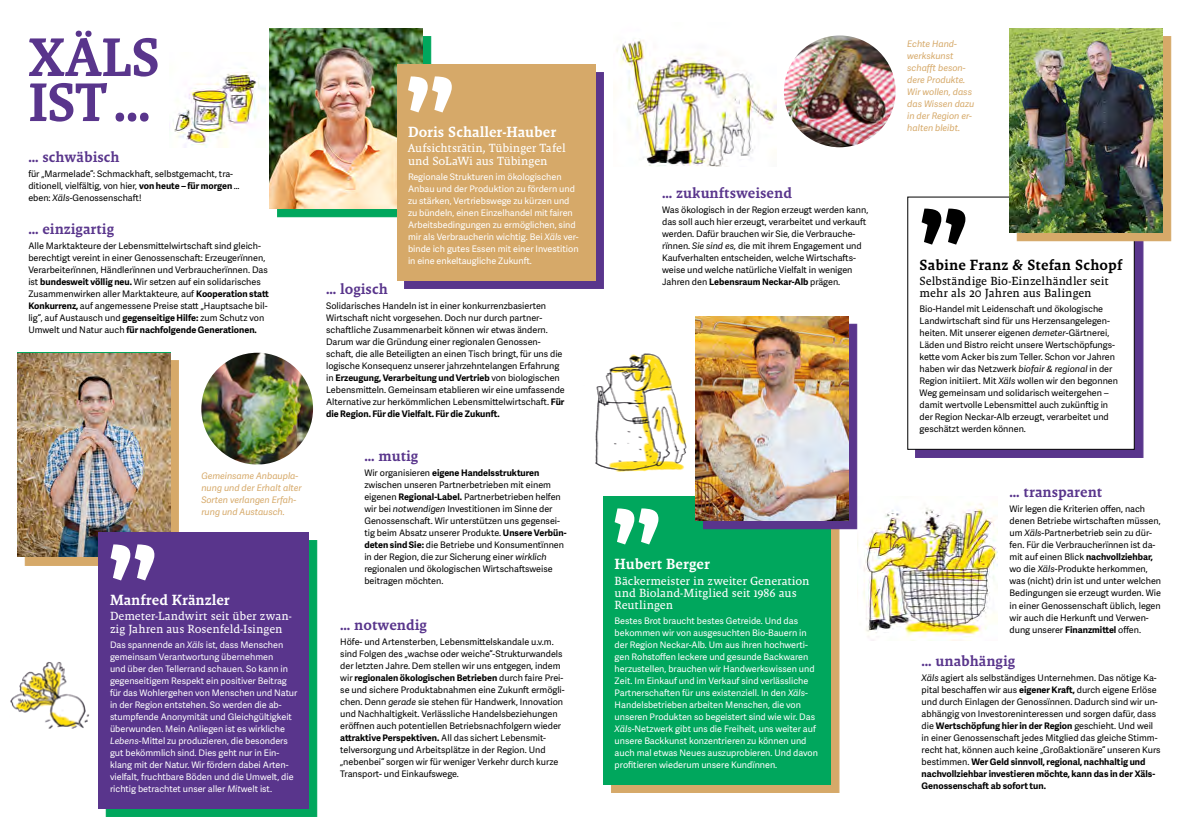
<style>
.page{position:relative;width:1191px;height:840px;background:#fff}
.page>*{position:absolute;margin:0;border:0;box-sizing:border-box;transform-origin:0 0}
.t1{font:500 55px/45px "Malaga OTCE";letter-spacing:-.025em;color:#59358c}
.t2{font:500 15px "Malaga OTCE";color:#59358c}
.t3{font:500 15px "Malaga OTCE";color:#fff}
.t4{font:500 15px "Malaga OTCE";letter-spacing:.01em;color:#000}
.t5{font:12px/12px "Malaga OTCE";letter-spacing:-.01em;color:#fff}
.t6{font:12px/12px "Malaga OTCE";letter-spacing:-.005em;color:#000}
.t7{font:9px/12px "Adelle Sans";color:#000}
.t8{font:9px/12px "Adelle Sans";color:#fff}
.t9{font:italic 9px/12px "Adelle Sans";color:#d6a969}
.s1{font-weight:700}
.s2{font-style:italic}
</style>
<div class="page">
<img style="left:595px;top:353px;width:92px;height:119px">
<img style="left:857px;top:496px;width:140px;height:142px">
<img style="left:10px;top:649px;width:89px;height:102px">
<img style="left:616px;top:40px;width:161px;height:126px">
<img style="left:173px;top:67px;width:92px;height:81px">
<div style="left:915px;top:204px;width:228px;height:253px;background:#59358c"></div>
<div style="left:907px;top:196px;width:228px;height:254px;background:#fff"></div>
<div style="left:277px;top:36px;width:154px;height:181px;background:#00a75d"></div>
<img style="left:269px;top:28px;width:153px;height:180px">
<div style="left:1016px;top:36px;width:155px;height:205px;background:#d6a969"></div>
<img style="left:1009px;top:28px;width:153px;height:204px">
<div style="left:405px;top:72px;width:199px;height:216px;background:#59358c"></div>
<div style="left:397px;top:64px;width:198px;height:216px;background:#d6a969"></div>
<svg style="left:408px;top:76px;width:44px;height:36px"></svg>
<div style="left:24px;top:360px;width:154px;height:205px;background:#d6a969"></div>
<img style="left:17px;top:353px;width:153px;height:203px">
<div style="left:611px;top:504px;width:228px;height:288px;background:#d6a969"></div>
<div style="left:603px;top:496px;width:228px;height:288px;background:#00a75d"></div>
<svg style="left:921px;top:208px;width:44px;height:36px;background:#696969"></svg>
<div style="left:106px;top:540px;width:212px;height:276px;background:#00a75d"></div>
<div style="left:99px;top:532px;width:210px;height:276px;background:#59358c"></div>
<svg style="left:111px;top:544px;width:43px;height:36px"></svg>
<svg style="left:614px;top:508px;width:44px;height:36px"></svg>
<div style="left:703px;top:323px;width:154px;height:206px;background:#59358c"></div>
<img style="left:695px;top:316px;width:153px;height:204px">
<img style="left:201px;top:352px;width:112px;height:112px;border-radius:55px">
<img style="left:784px;top:35px;width:111px;height:112px;border-radius:56px">
<h1 class="t1" style="left:28px;top:34px;width:134px">XÄLS<br>IST…</h1>
<h2 class="t2" style="left:28px;top:147px;width:93px">… schwäbisch</h2>
<p class="t7" style="left:28px;top:167px;width:213px">für „Marmelade“: Schmackhaft, selbstgemacht, tra&shy;ditionell, vielfältig, von hier, <span class="s1">von heute – für morgen</span> … eben: <span class="s2">Xäls-</span>Genossenschaft!</p>
<h2 class="t2" style="left:28px;top:219px;width:87px">… einzigartig</h2>
<p class="t7" style="left:28px;top:239px;width:242px">Alle Marktakteure der Lebensmittelwirtschaft sind gleich&shy;berechtigt vereint in einer Genossenschaft: Erzeugerïnnen, Verarbeiterïnnen, Händlerïnnen und Verbraucherïnnen. Das ist <span class="s1">bundesweit völlig neu.</span> Wir setzen auf ein solidarisches Zusammenwirken aller Marktakteure, auf <span class="s1">Kooperation statt Konkurrenz,</span> auf angemessene Preise statt „Hauptsache bil&shy;lig“, auf Austausch und <span class="s1">gegenseitige Hilfe:</span> zum Schutz von Umwelt und Natur auch <span class="s1">für nachfolgende Generationen.</span></p>
<p class="t9" style="left:201px;top:469px;width:102px">Gemeinsame Anbaupla&shy;nung und der Erhalt alter<br>Sorten verlangen Erfah&shy;rung und Austausch.</p>
<h2 class="t3" style="left:110px;top:591px;width:121px">Manfred Kränzler</h2>
<h3 class="t5" style="left:110px;top:610px;width:183px">Demeter-Landwirt seit über zwan&shy;zig Jahren aus Rosenfeld-Isingen</h3>
<p class="t8" style="left:110px;top:637px;width:189px">Das spannende an <span class="s2">Xäls</span> ist, dass Menschen gemeinsam Verantwortung übernehmen<br>und über den Tellerrand schauen. So kann in gegenseitigem Respekt ein positiver Beitrag für das Wohlergehen von Menschen und Natur in der Region entstehen. So werden die ab&shy;stumpfende Anonymität und Gleichgültigkeit überwunden. Mein Anliegen ist es wirkliche <span class="s2">Lebens</span>-Mittel zu produzieren, die besonders gut bekömmlich sind. Dies geht nur in Ein&shy;klang mit der Natur. Wir fördern dabei Arten&shy;vielfalt, fruchtbare Böden und die Umwelt, die richtig betrachtet unser aller <span class="s2">Mit</span>welt ist.</p>
<h2 class="t3" style="left:408px;top:123px;width:150px">Doris Schaller-Hauber</h2>
<h3 class="t5" style="left:408px;top:142px;width:159px">Aufsichtsrätin, Tübinger Tafel und SoLaWi aus Tübingen</h3>
<p class="t8" style="left:408px;top:170px;width:172px">Regionale Strukturen im ökologischen Anbau und der Produktion zu fördern und zu stärken, Vertriebswege zu kürzen und zu bündeln, einen Einzelhandel mit fairen Arbeitsbedingungen zu ermöglichen, sind mir als Verbraucherin wichtig. Bei <span class="s2">Xäls</span> ver&shy;binde ich gutes Essen mit einer Investition in eine enkeltaugliche Zukunft.</p>
<h2 class="t2" style="left:326px;top:279px;width:63px">… logisch</h2>
<p class="t7" style="left:326px;top:299px;width:240px">Solidarisches Handeln ist in einer konkurrenzbasierten Wirtschaft nicht vorgesehen. Doch nur durch partner&shy;schaftliche Zusammenarbeit können wir etwas ändern.<br>Darum war die Gründung einer regionalen Genossen&shy;schaft, die alle Beteiligten an einen Tisch bringt, für uns die logische Konsequenz unserer jahrzehntelangen Erfahrung in <span class="s1">Erzeugung, Verarbeitung und Vertrieb</span> von biologischen Lebensmitteln. Gemeinsam etablieren wir eine umfassende Alternative zur herkömmlichen Lebensmittelwirtschaft. <span class="s1">Für die Region. Für die Vielfalt. Für die Zukunft.</span></p>
<h2 class="t2" style="left:364px;top:447px;width:55px">… mutig</h2>
<p class="t7" style="left:364px;top:466px;width:204px">Wir organisieren <span class="s1">eigene Handelsstrukturen </span>zwischen unseren Partnerbetrieben mit einem eigenen <span class="s1">Regional-Label.</span> Partnerbetrieben helfen wir bei <span class="s2">notwendigen</span> Investitionen im Sinne der Genossenschaft. Wir unterstützen uns gegensei&shy;tig beim Absatz unserer Produkte. <span class="s1">Unsere Verbün&shy;deten sind Sie:</span> die Betriebe und Konsumentïnnen in der Region, die zur Sicherung einer <span class="s2">wirklich </span>regionalen und ökologischen Wirtschaftsweise beitragen möchten.</p>
<h2 class="t2" style="left:340px;top:615px;width:88px">… notwendig</h2>
<p class="t7" style="left:340px;top:634px;width:226px">Höfe- und Artensterben, Lebensmittelskandale u.v.m. sind Folgen des „wachse oder weiche“-Strukturwandels der letzten Jahre. Dem stellen wir uns entgegen, indem wir <span class="s1">regionalen ökologischen Betrieben</span> durch faire Prei&shy;se und sichere Produktabnahmen eine Zukunft ermögli&shy;chen. Denn <span class="s2">gerade</span> sie stehen für Handwerk, Innovation und Nachhaltigkeit. Verlässliche Handelsbeziehungen eröffnen auch potentiellen Betriebsnachfolgern wieder <span class="s1">attraktive Perspektiven.</span> All das sichert Lebensmit&shy;telversorgung und Arbeitsplätze in der Region. Und „nebenbei“ sorgen wir für weniger Verkehr durch kurze Transport- und Einkaufswege.</p>
<h2 class="t2" style="left:662px;top:183px;width:131px">… zukunftsweisend</h2>
<p class="t7" style="left:662px;top:203px;width:208px">Was ökologisch in der Region erzeugt werden kann, das soll auch hier erzeugt, verarbeitet und verkauft werden. Dafür brauchen wir Sie, die Verbrauche&shy;rïnnen. <span class="s2">Sie sind es,</span> die mit ihrem Engagement und Kaufverhalten entscheiden, welche Wirtschafts&shy;weise und welche natürliche Vielfalt in wenigen Jahren den <span class="s1">Lebensraum Neckar-Alb</span> prägen.</p>
<h2 class="t3" style="left:614px;top:555px;width:97px">Hubert Berger</h2>
<h3 class="t5" style="left:614px;top:574px;width:196px">Bäckermeister in zweiter Generation und Bioland-Mitglied seit 1986 aus<br>Reutlingen</h3>
<p class="t8" style="left:614px;top:613px;width:205px">Bestes Brot braucht bestes Getreide. Und das bekommen wir von ausgesuchten Bio-Bauern in der Region Neckar-Alb. Um aus ihren hochwerti&shy;gen Rohstoffen leckere und gesunde Backwaren herzustellen, brauchen wir Handwerkswissen und Zeit. Im Einkauf und im Verkauf sind verlässliche Partnerschaften für uns existenziell. In den <span class="s2">Xäls</span>-Handelsbetrieben arbeiten Menschen, die von unseren Produkten so begeistert sind wie wir. Das <span class="s2">Xäls</span>-Netzwerk gibt uns die Freiheit, uns weiter auf unsere Backkunst konzentrieren zu können und auch mal etwas Neues auszuprobieren. Und davon profitieren wiederum unsere Kundïnnen.</p>
<p class="t9" style="left:907px;top:38px;width:69px">Echte Hand&shy;werkskunst schafft beson&shy;dere Produkte.<br>Wir wollen, dass das Wissen dazu in der Region er&shy;halten bleibt.</p>
<h2 class="t4" style="left:919px;top:255px;width:204px">Sabine Franz &amp; Stefan Schopf</h2>
<h3 class="t6" style="left:919px;top:274px;width:191px">Selbständige Bio-Einzelhändler seit mehr als 20 Jahren aus Balingen</h3>
<p class="t7" style="left:919px;top:302px;width:200px">Bio-Handel mit Leidenschaft und ökologische Landwirtschaft sind für uns Herzensangelegen&shy;heiten. Mit unserer eigenen <span class="s2">demeter</span>-Gärtnerei, Läden und Bistro reicht unsere Wertschöpfungs&shy;kette vom Acker bis zum Teller. Schon vor Jahren haben wir das Netzwerk <span class="s2">biofair &amp; regional</span> in der Region initiiert. Mit <span class="s2">Xäls</span> wollen wir den begonnen Weg gemeinsam und solidarisch weitergehen – damit wertvolle Lebensmittel auch zukünftig in der Region Neckar-Alb erzeugt, verarbeitet und geschätzt werden können.</p>
<h2 class="t2" style="left:1009px;top:483px;width:94px">… transparent</h2>
<p class="t7" style="left:1009px;top:502px;width:153px">Wir legen die Kriterien offen, nach denen Betriebe wirtschaften müssen, um <span class="s2">Xäls</span>-Partnerbetrieb sein zu dür&shy;fen. Für die Verbraucherïnnen ist da&shy;mit auf einen Blick <span class="s1">nachvollziehbar, </span>wo die <span class="s2">Xäls</span>-Produkte herkommen, was (nicht) drin ist und unter welchen Bedingungen sie erzeugt wurden. Wie in einer Genossenschaft üblich, legen wir auch die Herkunft und Verwen&shy;dung unserer <span class="s1">Finanzmittel</span> offen.</p>
<h2 class="t2" style="left:921px;top:651px;width:95px">… unabhängig</h2>
<p class="t7" style="left:921px;top:670px;width:240px"><span class="s2">Xäls</span> agiert als selbständiges Unternehmen. Das nötige Ka&shy;pital beschaffen wir aus <span class="s1">eigener Kraft,</span> durch eigene Erlöse und durch Einlagen der Genossïnnen. Dadurch sind wir un&shy;abhängig von Investoreninteressen und sorgen dafür, dass die <span class="s1">Wertschöpfung hier in der Region</span> geschieht. Und weil in einer Genossenschaft jedes Mitglied das gleiche Stimm&shy;recht hat, können auch keine „Großaktionäre“ unseren Kurs bestimmen. <span class="s1">Wer Geld sinnvoll, regional, nachhaltig und nachvollziehbar investieren möchte, kann das in der Xäls-Genossenschaft ab sofort tun.</span></p>
</div>
